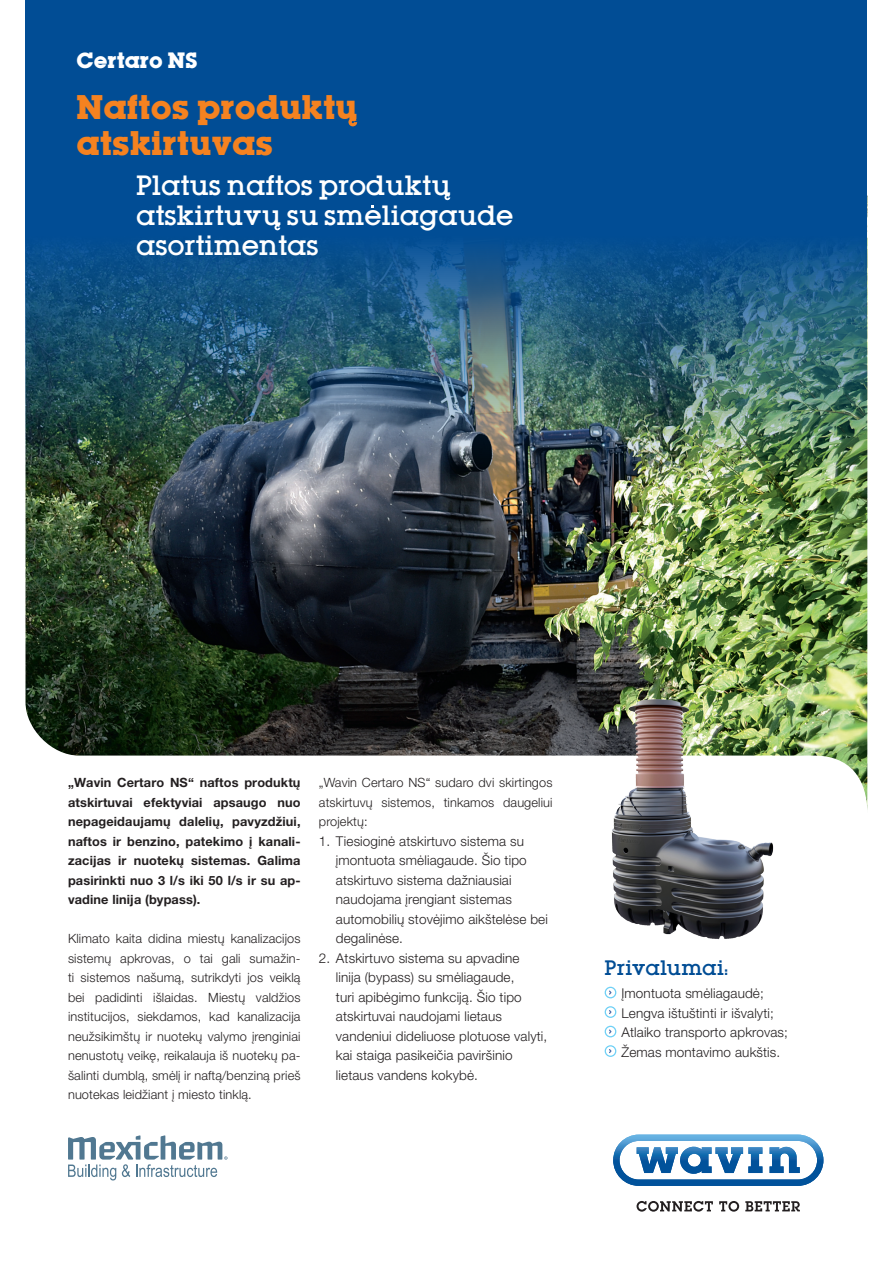
<style>
.page{position:relative;width:893px;height:1263px;background:#fff}
.page>*{position:absolute;margin:0;border:0;box-sizing:border-box;transform-origin:0 0}
.t1{font:700 30px/36px "Lubalin";color:#f58220}
.t2{font:500 24px/30px "Lubalin";color:#fff}
.t3{font:700 19.5px "Lubalin";color:#fff}
.t4{font:500 18px "Lubalin";letter-spacing:.015em;color:#014d95}
.t5{font:300 13.5px/19.5px "Helvetica Neue LT Pro";letter-spacing:.01em;color:#231f20}
.t6{font:300 12.75px/19.5px "Helvetica Neue LT Pro";letter-spacing:.01em;color:#231f20;text-align:justify}
.t7{font:700 12.75px/19.5px "Helvetica Neue LT Pro";letter-spacing:.01em;color:#231f20;text-align:justify}
</style>
<div class="page">
<img style="left:26px;top:480px;width:841px;height:324px">
<img style="left:26px;top:0;width:841px;height:480px">
<div style="left:605px;top:987px;width:11px;height:11px;border:1px solid #6ed0f6;border-radius:50%"></div>
<div style="left:605px;top:1006px;width:11px;height:12px;border:1px solid #6ed0f6;border-radius:50%"></div>
<div style="left:605px;top:1026px;width:11px;height:11px;border:1px solid #6ed0f6;border-radius:50%"></div>
<div style="left:605px;top:1045px;width:11px;height:12px;border:1px solid #6ed0f6;border-radius:50%"></div>
<img style="left:586px;top:686px;width:213px;height:254px">
<svg style="left:636px;top:1201px;width:77px;height:11px"></svg>
<svg style="left:719px;top:1201px;width:20px;height:11px"></svg>
<svg style="left:745px;top:1201px;width:55px;height:10px"></svg>
<svg style="left:613px;top:1134px;width:210px;height:52px"></svg>
<svg style="left:348px;top:117px;width:9px;height:9px"></svg>
<svg style="left:274px;top:223px;width:6px;height:7px"></svg>
<svg style="left:444px;top:193px;width:6px;height:7px"></svg>
<svg style="left:68px;top:1135px;width:160px;height:45px"></svg>
<h3 class="t3" style="left:77px;top:47px;width:122px">Certaro NS</h3>
<h1 class="t1" style="left:77px;top:89px;width:283px">Naftos produktu atskirtuvas</h1>
<h2 class="t2" style="left:136px;top:170px;width:379px">Platus naftos produktu atskirtuvu su smeliagaude asortimentas</h2>
<p class="t7" style="left:68px;top:773px;width:234px">„Wavin Certaro NS“ naftos produktų atskirtuvai efektyviai apsaugo nuo nepageidaujamų dalelių, pavyzdžiui, naftos ir benzino, patekimo į kanali&shy;zacijas ir nuotekų sistemas. Galima pasirinkti nuo 3 l/s iki 50 l/s ir su ap&shy;vadine linija (bypass).</p>
<p class="t6" style="left:68px;top:929px;width:234px">Klimato kaita didina miestų kanalizacijos sistemų apkrovas, o tai gali sumažin&shy;ti sistemos našumą, sutrikdyti jos veiklą bei padidinti išlaidas. Miestų valdžios institucijos, siekdamos, kad kanalizacija neužsikimštų ir nuotekų valymo įrenginiai nenustotų veikę, reikalauja iš nuotekų pa&shy;šalinti dumblą, smėlį ir naftą/benziną prieš nuotekas leidžiant į miesto tinklą.</p>
<p class="t6" style="left:319px;top:773px;width:235px">„Wavin Certaro NS“ sudaro dvi skirtingos atskirtuvų sistemos, tinkamos daugeliui projektų:</p>
<p class="t5" style="left:336px;top:831px;width:213px;text-indent:-17px">1. Tiesioginė atskirtuvo sistema su įmontuota smėliagaude. Šio tipo atskirtuvo sistema dažniausiai naudojama įrengiant sistemas automobilių stovėjimo aikštelėse bei degalinėse.</p>
<p class="t5" style="left:336px;top:948px;width:213px;text-indent:-17px">2. Atskirtuvo sistema su apvadine linija (bypass) su smėliagaude,<br>turi apibėgimo funkciją. Šio tipo atskirtuvai naudojami lietaus vandeniui dideliuose plotuose valyti, kai staiga pasikeičia paviršinio lietaus vandens kokybė.</p>
<h3 class="t4" style="left:604px;top:955px;width:125px">Privalumai:</h3>
<p class="t5" style="left:621px;top:984px;width:168px">Įmontuota smėliagaudė;<br>Lengva ištuštinti ir išvalyti;<br>Atlaiko transporto apkrovas;<br>Žemas montavimo aukštis.</p>
</div>
